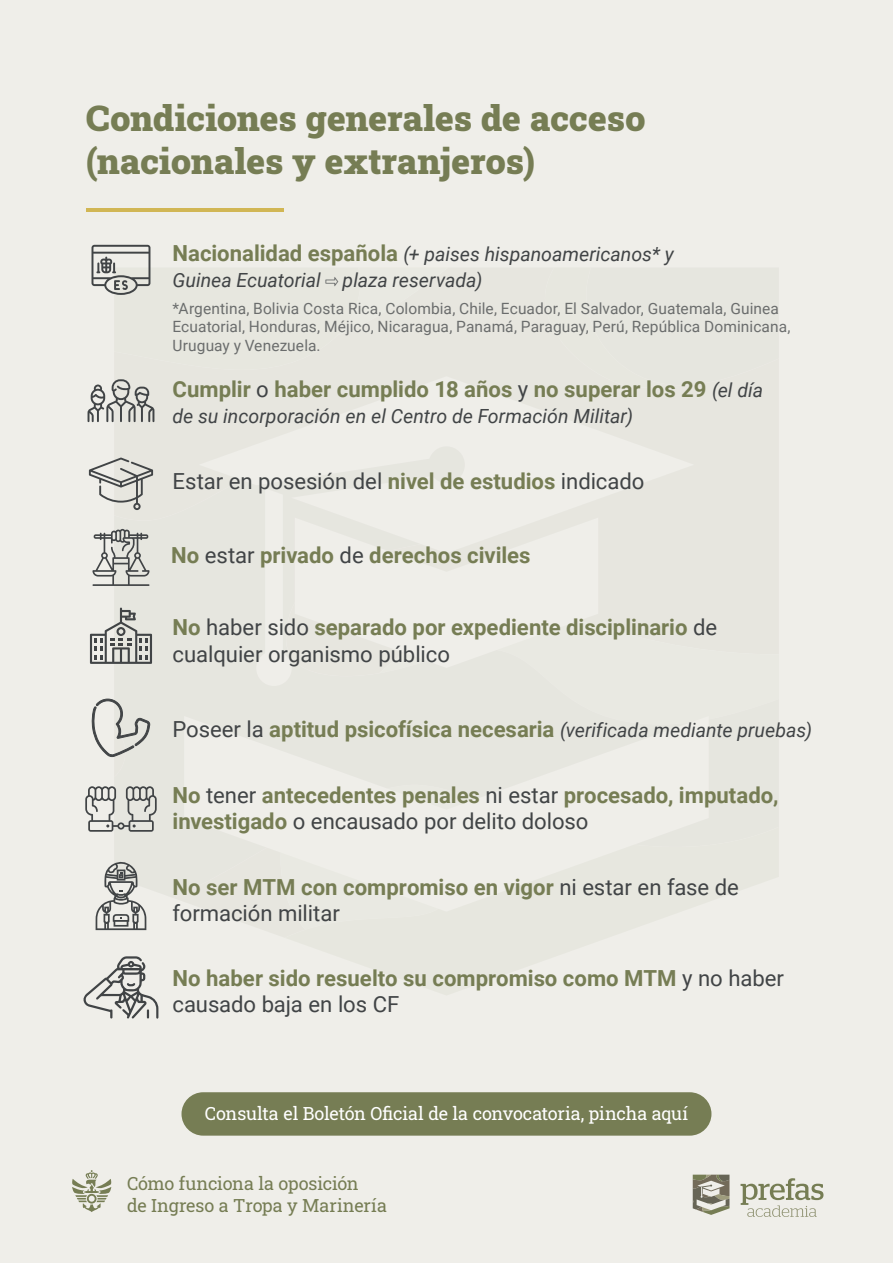
<style>
.page{position:relative;width:893px;height:1263px;background:#efeee9}
.page>*{position:absolute;margin:0;border:0;box-sizing:border-box;transform-origin:0 0}
.t1{font:900 36px/43.2px "Roboto Slab";letter-spacing:-.005em;color:#767d54}
.t2{font:700 22.2px/26.1px "Roboto";color:#767d54}
.t3{font:22.2px/26.1px "Roboto";letter-spacing:-.005em;color:#414446}
.t4{font:italic 19.5px/26.1px "Roboto";color:#414446}
.t5{font:18px "Roboto Slab";letter-spacing:-.005em;color:#fff}
.t6{font:18px/21.6px "Roboto Slab";letter-spacing:-.005em;color:#767d54}
.t7{font:15.45px/18.9px "Roboto";letter-spacing:.005em;color:#414446}
.s1{font-weight:700;font-style:normal;font-size:22.2px;color:#767d54}
.s2{font-weight:400;color:#414446}
.s3{font-weight:400;font-style:italic;font-size:19.5px;color:#414446}
.s4{font-weight:700;color:#767d54}
</style>
<div class="page">
<svg style="left:741px;top:1178px;width:82px;height:39px"></svg>
<svg style="left:693px;top:1175px;width:37px;height:40px"></svg>
<svg style="left:72px;top:1170px;width:39px;height:42px"></svg>
<hr style="left:86px;top:208px;width:197px;height:4px;background:#d1b654">
<svg style="left:92px;top:699px;width:58px;height:59px"></svg>
<svg style="left:90px;top:608px;width:62px;height:56px"></svg>
<svg style="left:92px;top:529px;width:58px;height:57px"></svg>
<svg style="left:85px;top:786px;width:72px;height:46px"></svg>
<svg style="left:89px;top:457px;width:64px;height:53px"></svg>
<svg style="left:88px;top:379px;width:66px;height:43px"></svg>
<svg style="left:91px;top:245px;width:60px;height:50px"></svg>
<svg style="left:96px;top:861px;width:50px;height:69px"></svg>
<svg style="left:84px;top:956px;width:74px;height:63px"></svg>
<div style="left:182px;top:1092px;width:529px;height:44px;background:#767d54;border-radius:22px"></div>
<h1 class="t1" style="left:86px;top:95px;width:561px">Condiciones generales de acceso (nacionales y extranjeros)</h1>
<p class="t4" style="left:172px;top:240px;width:503px"><span class="s1">Nacionalidad española</span> (+ paises hispanoamericanos* y<br>Guinea Ecuatorial ⇨ plaza reservada)</p>
<p class="t7" style="left:172px;top:298px;width:619px">*Argentina, Bolivia Costa Rica, Colombia, Chile, Ecuador, El Salvador, Guatemala, Guinea<br>Ecuatorial, Honduras, Méjico, Nicaragua, Panamá, Paraguay, Perú, República Dominicana,<br>Uruguay y Venezuela.</p>
<p class="t2" style="left:172px;top:375px;width:592px">Cumplir <span class="s2">o</span> haber cumplido 18 años <span class="s2">y</span> no superar los 29 <span class="s3">(el día</span></p>
<p class="t4" style="left:173px;top:403px;width:462px">de su incorporación en el Centro de Formación Militar)</p>
<p class="t3" style="left:172px;top:468px;width:473px">Estar en posesión del <span class="s4">nivel de estudios</span> indicado</p>
<p class="t2" style="left:171px;top:541px;width:361px">No <span class="s2">estar</span> privado <span class="s2">de</span> derechos civiles</p>
<p class="t2" style="left:172px;top:614px;width:546px">No <span class="s2">haber sido</span> separado por expediente disciplinario <span class="s2">de cualquier organismo público</span></p>
<p class="t2" style="left:172px;top:716px;width:641px"><span class="s2">Poseer la</span> aptitud psicofísica necesaria <span class="s3">(verificada mediante pruebas)</span></p>
<p class="t2" style="left:172px;top:781px;width:607px">No <span class="s2">tener</span> antecedentes penales <span class="s2">ni estar</span> procesado, imputado, investigado <span class="s2">o encausado por delito doloso</span></p>
<p class="t3" style="left:172px;top:873px;width:568px"><span class="s4">No ser MTM con compromiso en vigor</span> ni estar en fase de formación militar</p>
<p class="t2" style="left:172px;top:964px;width:613px">No haber sido resuelto su compromiso como MTM <span class="s2">y no haber causado baja en los CF</span></p>
<p class="t5" style="left:205px;top:1101px;width:485px">Consulta el Boletón Oficial de la convocatoria, pincha aquí</p>
<p class="t6" style="left:127px;top:1172px;width:261px">Cómo funciona la oposición<br>de Ingreso a Tropa y Marinería</p>
</div>
